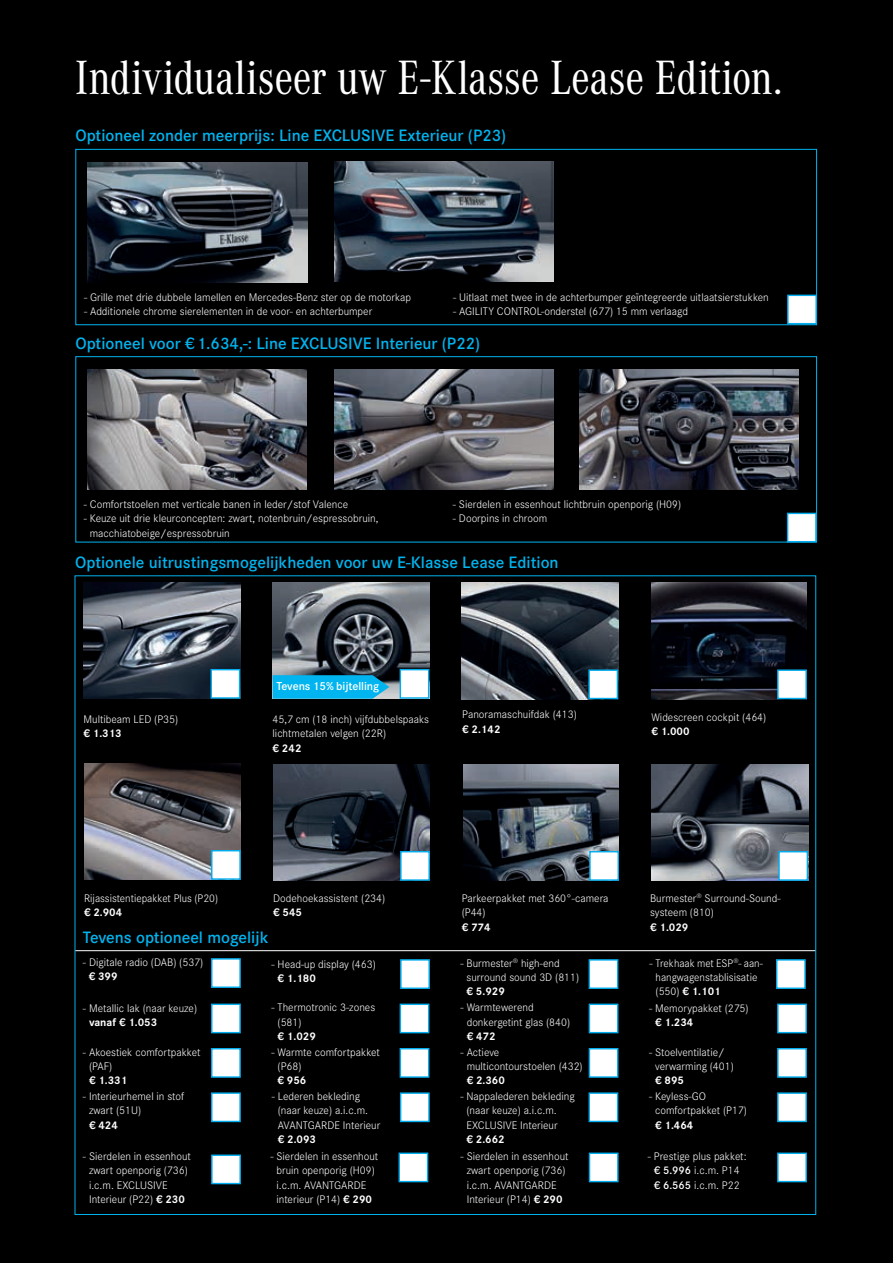
<style>
.page{position:relative;width:893px;height:1263px;background:#000}
.page>*{position:absolute;margin:0;border:0;box-sizing:border-box;transform-origin:0 0}
.t1{font:49.95px "Corporate A Con";letter-spacing:-.01em;color:#fff}
.t2{font:600 17.1px "Corporate S";color:#00b4ef}
.t3{font:600 12px "Corporate S";color:#fff}
.t4{font:300 11.4px/14.2px "Corporate S";color:#fff}
.t5{font:700 11.4px "Corporate S";color:#fff}
.s1{font-weight:700}
.s2{font-weight:600}
</style>
<div class="page">
<img style="left:651px;top:583px;width:156px;height:116px">
<hr style="left:75px;top:950px;width:740px;height:1px;background:#fff">
<img style="left:273px;top:582px;width:156px;height:117px">
<img style="left:84px;top:582px;width:156px;height:117px">
<img style="left:84px;top:763px;width:157px;height:117px">
<img style="left:273px;top:764px;width:157px;height:117px">
<div style="left:211px;top:669px;width:29px;height:30px;background:#fff;border:1px solid #00aeef"></div>
<div style="left:400px;top:1092px;width:30px;height:30px;background:#fff;border:1px solid #00aeef"></div>
<div style="left:589px;top:1092px;width:29px;height:30px;background:#fff;border:1px solid #00aeef"></div>
<div style="left:211px;top:1154px;width:30px;height:30px;background:#fff;border:1px solid #00aeef"></div>
<div style="left:399px;top:1152px;width:29px;height:30px;background:#fff;border:1px solid #00aeef"></div>
<div style="left:400px;top:669px;width:29px;height:30px;background:#fff;border:1px solid #00aeef"></div>
<div style="left:211px;top:850px;width:30px;height:30px;background:#fff;border:1px solid #00aeef"></div>
<div style="left:211px;top:958px;width:30px;height:30px;background:#fff;border:1px solid #00aeef"></div>
<div style="left:211px;top:1003px;width:30px;height:30px;background:#fff;border:1px solid #00aeef"></div>
<div style="left:211px;top:1048px;width:30px;height:30px;background:#fff;border:1px solid #00aeef"></div>
<div style="left:211px;top:1092px;width:30px;height:30px;background:#fff;border:1px solid #00aeef"></div>
<div style="left:400px;top:1003px;width:29px;height:30px;background:#fff;border:1px solid #00aeef"></div>
<div style="left:400px;top:1048px;width:29px;height:30px;background:#fff;border:1px solid #00aeef"></div>
<div style="left:589px;top:959px;width:29px;height:30px;background:#fff;border:1px solid #00aeef"></div>
<div style="left:589px;top:1003px;width:29px;height:30px;background:#fff;border:1px solid #00aeef"></div>
<div style="left:589px;top:1048px;width:29px;height:30px;background:#fff;border:1px solid #00aeef"></div>
<div style="left:777px;top:1152px;width:30px;height:30px;background:#fff;border:1px solid #00aeef"></div>
<div style="left:777px;top:1003px;width:30px;height:30px;background:#fff;border:1px solid #00aeef"></div>
<div style="left:777px;top:1048px;width:30px;height:30px;background:#fff;border:1px solid #00aeef"></div>
<div style="left:400px;top:851px;width:30px;height:30px;background:#fff;border:1px solid #00aeef"></div>
<div style="left:400px;top:959px;width:30px;height:30px;background:#fff;border:1px solid #00aeef"></div>
<div style="left:776px;top:959px;width:30px;height:30px;background:#fff;border:1px solid #00aeef"></div>
<img style="left:462px;top:583px;width:156px;height:116px">
<div style="left:75px;top:149px;width:742px;height:176px;border:1px solid #00b4ef"></div>
<img style="left:335px;top:161px;width:219px;height:120px">
<img style="left:88px;top:163px;width:219px;height:120px">
<div style="left:787px;top:295px;width:30px;height:29px;background:#fff;border:1px solid #00aeef"></div>
<img style="left:463px;top:764px;width:156px;height:117px">
<div style="left:588px;top:669px;width:30px;height:30px;background:#fff;border:1px solid #00aeef"></div>
<img style="left:651px;top:764px;width:157px;height:117px">
<div style="left:777px;top:669px;width:30px;height:30px;background:#fff;border:1px solid #00aeef"></div>
<svg style="left:273px;top:675px;width:116px;height:24px;background:#0aafe5"></svg>
<div style="left:589px;top:1152px;width:30px;height:30px;background:#fff;border:1px solid #00aeef"></div>
<img style="left:334px;top:369px;width:219px;height:120px">
<div style="left:75px;top:356px;width:742px;height:186px;border:1px solid #00b4ef"></div>
<div style="left:787px;top:513px;width:30px;height:29px;background:#fff;border:1px solid #00aeef"></div>
<img style="left:87px;top:369px;width:220px;height:120px">
<img style="left:579px;top:369px;width:220px;height:120px">
<div style="left:589px;top:851px;width:30px;height:30px;background:#fff;border:1px solid #00aeef"></div>
<div style="left:778px;top:851px;width:30px;height:30px;background:#fff;border:1px solid #00aeef"></div>
<div style="left:777px;top:1092px;width:30px;height:30px;background:#fff;border:1px solid #00aeef"></div>
<h1 class="t1" style="left:75px;top:51px;width:709px">Individualiseer uw E-Klasse Lease Edition.</h1>
<h2 class="t2" style="left:75px;top:126px;width:432px">Optioneel zonder meerprijs: Line EXCLUSIVE Exterieur (P23)</h2>
<p class="t4" style="left:84px;top:289px;width:328px">- Grille met drie dubbele lamellen en Mercedes-Benz ster op de motorkap</p>
<p class="t4" style="left:84px;top:304px;width:290px">- Additionele chrome sierelementen in de voor- en achterbumper</p>
<p class="t4" style="left:453px;top:289px;width:317px">- Uitlaat met twee in de achterbumper geïntegreerde uitlaatsierstukken</p>
<p class="t4" style="left:453px;top:304px;width:236px">- AGILITY CONTROL-onderstel (677) 15 mm verlaagd</p>
<h2 class="t2" style="left:75px;top:333px;width:406px">Optioneel voor € 1.634,-: Line EXCLUSIVE Interieur (P22)</h2>
<p class="t4" style="left:84px;top:497px;width:266px">- Comfortstoelen met verticale banen in leder/stof Valence</p>
<p class="t4" style="left:90px;top:511px;width:290px;text-indent:-6px">- Keuze uit drie kleurconcepten: zwart, notenbruin/espressobruin, macchiatobeige/espressobruin</p>
<p class="t4" style="left:453px;top:497px;width:230px">- Sierdelen in essenhout lichtbruin openporig (H09)</p>
<p class="t4" style="left:453px;top:511px;width:96px">- Doorpins in chroom</p>
<h2 class="t2" style="left:75px;top:552px;width:485px">Optionele uitrustingsmogelijkheden voor uw E-Klasse Lease Edition</h2>
<p class="t4" style="left:84px;top:711px;width:96px">Multibeam LED (P35)</p>
<p class="t5" style="left:84px;top:727px;width:40px">€ 1.313</p>
<p class="t3" style="left:276px;top:679px;width:104px">Tevens 15% bijtelling</p>
<p class="t4" style="left:273px;top:711px;width:158px">45,7 cm (18 inch) vijfdubbelspaaks lichtmetalen velgen (22R)</p>
<p class="t5" style="left:273px;top:741px;width:30px">€ 242</p>
<p class="t4" style="left:462px;top:707px;width:116px">Panoramaschuifdak (413)</p>
<p class="t5" style="left:462px;top:722px;width:40px">€ 2.142</p>
<p class="t4" style="left:651px;top:709px;width:116px">Widescreen cockpit (464)</p>
<p class="t5" style="left:651px;top:725px;width:40px">€ 1.000</p>
<p class="t4" style="left:84px;top:890px;width:136px">Rijassistentiepakket Plus (P20)</p>
<p class="t5" style="left:84px;top:906px;width:40px">€ 2.904</p>
<p class="t4" style="left:273px;top:890px;width:114px">Dodehoekassistent (234)</p>
<p class="t5" style="left:273px;top:906px;width:30px">€ 545</p>
<h2 class="t2" style="left:83px;top:927px;width:187px">Tevens optioneel mogelijk</h2>
<p class="t4" style="left:462px;top:890px;width:148px">Parkeerpakket met 360°-camera (P44)</p>
<p class="t5" style="left:462px;top:920px;width:30px">€ 774</p>
<p class="t4" style="left:650px;top:890px;width:132px">Burmester<sup>®</sup> Surround-Sound&shy;systeem (810)</p>
<p class="t5" style="left:650px;top:920px;width:40px">€ 1.029</p>
<p class="t4" style="left:83px;top:954px;width:122px">- Digitale radio (DAB) (537)</p>
<p class="t5" style="left:89px;top:970px;width:30px">€ 399</p>
<p class="t4" style="left:83px;top:1000px;width:116px">- Metallic lak (naar keuze)</p>
<p class="t5" style="left:89px;top:1016px;width:70px">vanaf € 1.053</p>
<p class="t4" style="left:89px;top:1044px;width:113px;text-indent:-6px">- Akoestiek comfortpakket (PAF)</p>
<p class="t5" style="left:89px;top:1074px;width:40px">€ 1.331</p>
<p class="t4" style="left:89px;top:1088px;width:97px;text-indent:-6px">- Interieurhemel in stof zwart (51U)</p>
<p class="t5" style="left:89px;top:1118px;width:30px">€ 424</p>
<p class="t4" style="left:272px;top:956px;width:106px">- Head-up display (463)</p>
<p class="t5" style="left:278px;top:972px;width:40px">€ 1.180</p>
<p class="t4" style="left:278px;top:1000px;width:99px;text-indent:-6px">- Thermotronic 3-zones (581)</p>
<p class="t5" style="left:278px;top:1029px;width:40px">€ 1.029</p>
<p class="t4" style="left:278px;top:1044px;width:104px;text-indent:-6px">- Warmte comfortpakket (P68)</p>
<p class="t5" style="left:278px;top:1074px;width:30px">€ 956</p>
<p class="t4" style="left:278px;top:1088px;width:104px;text-indent:-6px">- Lederen bekleding (naar keuze) a.i.c.m.<br>AVANTGARDE Interieur</p>
<p class="t5" style="left:278px;top:1132px;width:40px">€ 2.093</p>
<p class="t4" style="left:467px;top:955px;width:114px;text-indent:-6px">- Burmester<sup>®</sup> high-end surround sound 3D (811)</p>
<p class="t5" style="left:467px;top:985px;width:40px">€ 5.929</p>
<p class="t4" style="left:467px;top:1000px;width:105px;text-indent:-6px">- Warmtewerend donkergetint glas (840)</p>
<p class="t5" style="left:467px;top:1029px;width:30px">€ 472</p>
<p class="t4" style="left:467px;top:1044px;width:118px;text-indent:-6px">- Actieve multicontourstoelen (432)</p>
<p class="t5" style="left:467px;top:1074px;width:40px">€ 2.360</p>
<p class="t4" style="left:466px;top:1088px;width:110px;text-indent:-6px">- Nappalederen bekleding (naar keuze) a.i.c.m.<br>EXCLUSIVE Interieur</p>
<p class="t5" style="left:466px;top:1132px;width:40px">€ 2.662</p>
<p class="t4" style="left:656px;top:955px;width:109px;text-indent:-6px">- Trekhaak met ESP<sup>®</sup>- aan&shy;hangwagenstablisisatie (550) <span class="s1">€ 1.101</span></p>
<p class="t4" style="left:649px;top:1000px;width:101px">- Memorypakket (275)</p>
<p class="t5" style="left:655px;top:1016px;width:40px">€ 1.234</p>
<p class="t4" style="left:655px;top:1044px;width:80px;text-indent:-6px">- Stoelventilatie/ verwarming (401)</p>
<p class="t5" style="left:655px;top:1074px;width:30px">€ 895</p>
<p class="t4" style="left:655px;top:1088px;width:93px;text-indent:-6px">- Keyless-GO comfortpakket (P17)</p>
<p class="t5" style="left:655px;top:1118px;width:40px">€ 1.464</p>
<p class="t4" style="left:89px;top:1148px;width:103px;text-indent:-6px">- Sierdelen in essenhout zwart openporig (736) i.c.m. EXCLUSIVE<br>Interieur (P22) <span class="s1">€ 230</span></p>
<p class="t4" style="left:270px;top:1148px;width:109px;text-align:center">- Sierdelen in essenhout bruin openporig (H09) i.c.m. AVANTGARDE interieur (P14) <span class="s1">€ 290</span></p>
<p class="t4" style="left:461px;top:1148px;width:109px;text-align:center">- Sierdelen in essenhout zwart openporig (736) i.c.m. AVANTGARDE<br>Interieur (P14) <span class="s1">€ 290</span></p>
<p class="t4" style="left:648px;top:1148px;width:100px;text-align:center">- Prestige plus pakket: <span class="s2">€ 5.996</span> i.c.m. P14<br><span class="s2">€ 6.565</span> i.c.m. P22</p>
</div>
